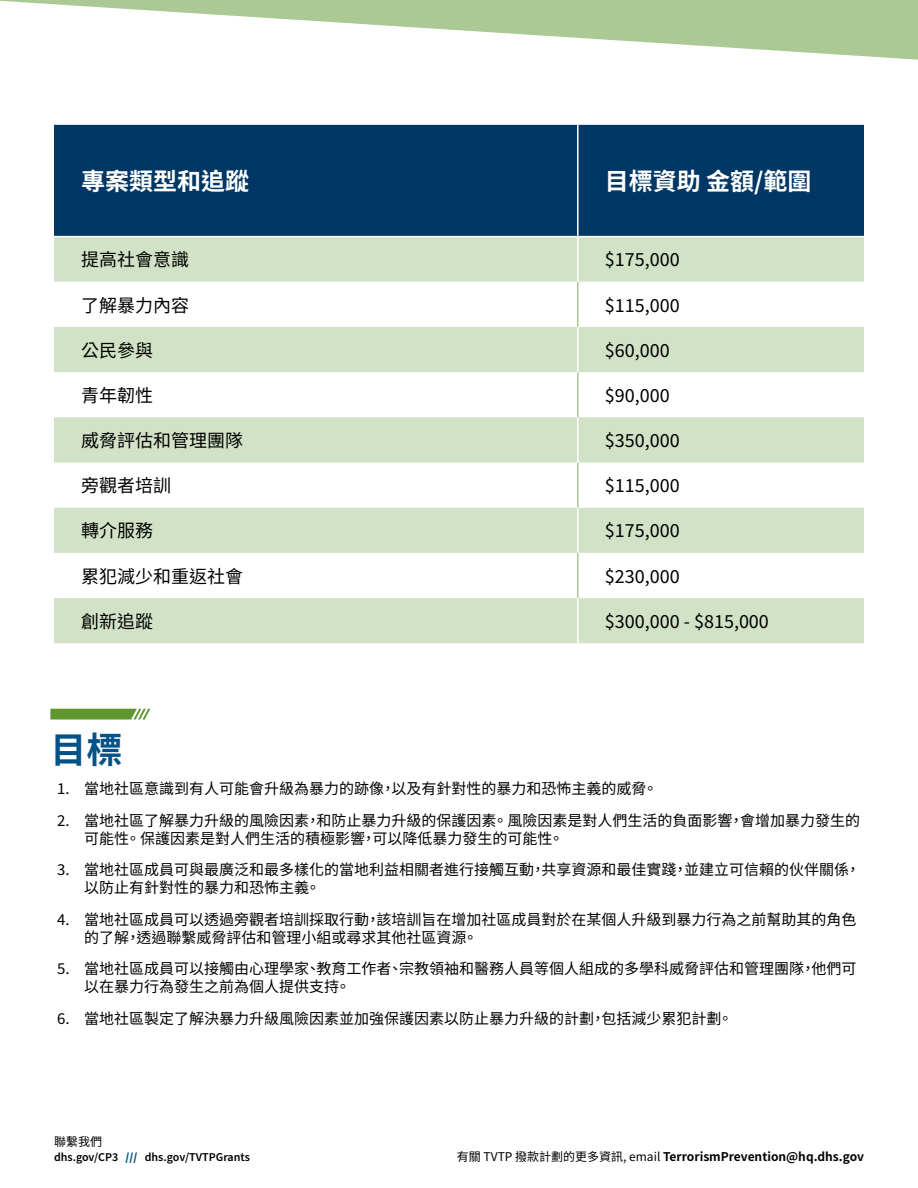
<style>
.page{position:relative;width:918px;height:1188px;background:#fff}
.page>*{position:absolute;margin:0;border:0;box-sizing:border-box;transform-origin:0 0}
.t1{font:700 36px "Source Han Sans TW";color:#005288}
.Table_Header_Copy{font:700 24px "Source Han Sans TW";color:#fff}
.Table_Body_Copy{font:18px "Source Han Sans TW";color:#000}
.t2{font:15px/18px "Source Han Sans TW";color:#000}
.t3{font:700 12px "Source Han Sans TW";color:#000}
.t4{font:600 12px "Source Sans Pro";color:#000}
.t5{font:12px "Source Han Sans TW";color:#000}
.s1{font-weight:900;color:#005288}
.s2{font-weight:400}
</style>
<div class="page">
<svg style="left:0;top:0;width:918px;height:60px"></svg>
<div style="left:54px;top:125px;width:810px;height:111px;background:#003764"></div>
<div style="left:54px;top:237px;width:810px;height:45px;background:#d2e2c6"></div>
<svg style="left:54px;top:327px;width:810px;height:316px;fill:#d2e2c6"></svg>
<hr style="left:577px;top:125px;width:2px;height:111px;background:#fff">
<hr style="left:577px;top:237px;width:2px;height:45px;background:#fff">
<hr style="left:577px;top:282px;width:2px;height:45px;background:#abc994">
<hr style="left:577px;top:372px;width:2px;height:45px;background:#abc994">
<hr style="left:577px;top:463px;width:2px;height:45px;background:#abc994">
<hr style="left:577px;top:553px;width:2px;height:45px;background:#abc994">
<hr style="left:577px;top:327px;width:2px;height:45px;background:#fff">
<hr style="left:577px;top:417px;width:2px;height:46px;background:#fff">
<hr style="left:577px;top:508px;width:2px;height:45px;background:#fff">
<hr style="left:577px;top:598px;width:2px;height:45px;background:#fff">
<svg style="left:50px;top:709px;width:100px;height:11px"></svg>
<p class="Table_Header_Copy" style="left:81px;top:168px;width:169px">專案類型和追蹤</p>
<p class="Table_Header_Copy" style="left:605px;top:168px;width:208px">目標資助 金額/範圍</p>
<p class="Table_Body_Copy" style="left:81px;top:250px;width:109px">提高社會意識</p>
<p class="Table_Body_Copy" style="left:605px;top:250px;width:76px">$175,000</p>
<p class="Table_Body_Copy" style="left:81px;top:295px;width:109px">了解暴力內容</p>
<p class="Table_Body_Copy" style="left:605px;top:295px;width:76px">$115,000</p>
<p class="Table_Body_Copy" style="left:81px;top:340px;width:73px">公民參與</p>
<p class="Table_Body_Copy" style="left:605px;top:340px;width:66px">$60,000</p>
<p class="Table_Body_Copy" style="left:81px;top:385px;width:73px">青年韌性</p>
<p class="Table_Body_Copy" style="left:605px;top:385px;width:66px">$90,000</p>
<p class="Table_Body_Copy" style="left:81px;top:430px;width:163px">威脅評估和管理團隊</p>
<p class="Table_Body_Copy" style="left:605px;top:430px;width:76px">$350,000</p>
<p class="Table_Body_Copy" style="left:81px;top:476px;width:91px">旁觀者培訓</p>
<p class="Table_Body_Copy" style="left:605px;top:476px;width:76px">$115,000</p>
<p class="Table_Body_Copy" style="left:81px;top:521px;width:73px">轉介服務</p>
<p class="Table_Body_Copy" style="left:605px;top:521px;width:76px">$175,000</p>
<p class="Table_Body_Copy" style="left:81px;top:566px;width:163px">累犯減少和重返社會</p>
<p class="Table_Body_Copy" style="left:605px;top:566px;width:76px">$230,000</p>
<p class="Table_Body_Copy" style="left:81px;top:611px;width:73px">創新追蹤</p>
<p class="Table_Body_Copy" style="left:605px;top:611px;width:166px">$300,000 - $815,000</p>
<h2 class="t1" style="left:50px;top:729px;width:73px">目標</h2>
<p class="t2" style="left:57px;top:780px;width:602px">1. 當地社區意識到有人可能會升級為暴力的跡像，以及有針對性的暴力和恐怖主義的威脅。</p>
<p class="t2" style="left:84px;top:812px;width:777px;text-indent:-27px">2. 當地社區了解暴力升級的風險因素，和防止暴力升級的保護因素。 風險因素是對人們生活的負面影響，會增加暴力發生的可能性。 保護因素是對人們生活的積極影響，可以降低暴力發生的可能性。</p>
<p class="t2" style="left:84px;top:861px;width:778px;text-indent:-27px">3. 當地社區成員可與最廣泛和最多樣化的當地利益相關者進行接觸互動，共享資源和最佳實踐，並建立可信賴的伙伴關係，以防止有針對性的暴力和恐怖主義。</p>
<p class="t2" style="left:84px;top:911px;width:774px;text-indent:-27px">4. 當地社區成員可以透過旁觀者培訓採取行動，該培訓旨在增加社區成員對於在某個人升級到暴力行為之前幫助其的角色的了解，透過聯繫威脅評估和管理小組或尋求其他社區資源。</p>
<p class="t2" style="left:84px;top:960px;width:774px;text-indent:-27px">5. 當地社區成員可以接觸由心理學家、教育工作者、宗教領袖和醫務人員等個人組成的多學科威脅評估和管理團隊，他們可以在暴力行為發生之前為個人提供支持。</p>
<p class="t2" style="left:57px;top:1010px;width:677px">6. 當地社區製定了解決暴力升級風險因素並加強保護因素以防止暴力升級的計劃，包括減少累犯計劃。</p>
<p class="t5" style="left:54px;top:1135px;width:49px">聯繫我們</p>
<p class="t4" style="left:54px;top:1149px;width:197px">dhs.gov/CP3 <span class="s1">///</span> dhs.gov/TVTPGrants</p>
<p class="t3" style="left:457px;top:1150px;width:409px"><span class="s2">有關 TVTP 撥款計劃的更多資訊, email</span> TerrorismPrevention@hq.dhs.gov</p>
</div>
